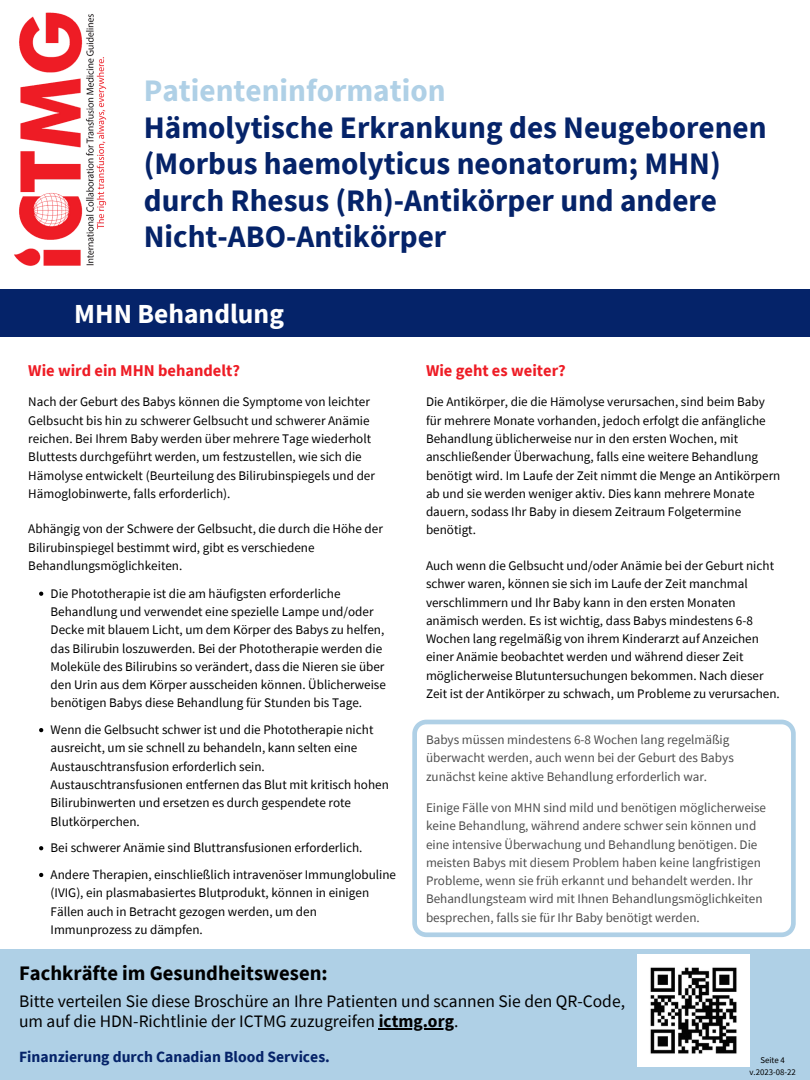
<style>
.page{position:relative;width:810px;height:1080px;background:#fff}
.page>*{position:absolute;margin:0;border:0;box-sizing:border-box;transform-origin:0 0}
.t1{font:700 31.25px/36.6px "Source Sans Pro";color:#052369}
.t2{font:700 31.25px "Source Sans Pro";color:#afd0e6}
.t3{font:700 27.5px "Source Sans Pro";color:#fff}
.t4{font:700 20.62px "Source Sans Pro";color:#000}
.t5{font:17.5px/20.4px "Source Sans Pro";color:#000}
.t6{font:700 16.44px "Source Sans Pro";color:#ee1c25}
.t7{font:700 15.62px "Source Sans Pro";color:#052369}
.t8{font:13.12px/18.2px "Source Sans Pro";color:#000}
.t9{font:13.12px/18.2px "Source Sans Pro";color:#4d4d4d}
.t10{font:8.75px "Source Sans Pro";color:#000}
.s1{font-weight:700}
</style>
<div class="page">
<div style="left:0;top:290px;width:810px;height:47px;background:#052369"></div>
<div style="left:0;top:949px;width:810px;height:131px;background:#afd0e6"></div>
<svg style="left:39px;top:592px;width:4px;height:4px"></svg>
<svg style="left:39px;top:728px;width:4px;height:4px"></svg>
<svg style="left:39px;top:846px;width:4px;height:4px"></svg>
<svg style="left:39px;top:873px;width:4px;height:4px"></svg>
<svg style="left:412px;top:720px;width:384px;height:217px"></svg>
<img style="left:637px;top:955px;width:112px;height:112px">
<hr style="left:379px;top:1028px;width:75px;height:2px;background:#000">
<img style="left:14px;top:12px;width:93px;height:254px">
<p class="t2" style="left:144px;top:70px;width:303px">Patienteninformation</p>
<p class="t1" style="left:144px;top:108px;width:624px">Hämolytische Erkrankung des Neugeborenen (Morbus haemolyticus neonatorum; MHN) durch Rhesus (Rh)-Antikörper und andere Nicht-ABO-Antikörper</p>
<p class="t3" style="left:74px;top:295px;width:211px">MHN Behandlung</p>
<p class="t6" style="left:28px;top:360px;width:213px">Wie wird ein MHN behandelt?</p>
<p class="t8" style="left:28px;top:393px;width:348px">Nach der Geburt des Babys können die Symptome von leichter Gelbsucht bis hin zu schwerer Gelbsucht und schwerer Anämie reichen. Bei Ihrem Baby werden über mehrere Tage wiederholt Bluttests durchgeführt werden, um festzustellen, wie sich die Hämolyse entwickelt (Beurteilung des Bilirubinspiegels und der Hämoglobinwerte, falls erforderlich).</p>
<p class="t8" style="left:28px;top:520px;width:356px">Abhängig von der Schwere der Gelbsucht, die durch die Höhe der<br>Bilirubinspiegel bestimmt wird, gibt es verschiedene<br>Behandlungsmöglichkeiten.</p>
<p class="t8" style="left:51px;top:584px;width:337px">Die Phototherapie ist die am häufigsten erforderliche Behandlung und verwendet eine spezielle Lampe und/oder Decke mit blauem Licht, um dem Körper des Babys zu helfen, das Bilirubin loszuwerden. Bei der Phototherapie werden die Moleküle des Bilirubins so verändert, dass die Nieren sie über den Urin aus dem Körper ausscheiden können. Üblicherweise benötigen Babys diese Behandlung für Stunden bis Tage.</p>
<p class="t8" style="left:51px;top:720px;width:340px">Wenn die Gelbsucht schwer ist und die Phototherapie nicht ausreicht, um sie schnell zu behandeln, kann selten eine Austauschtransfusion erforderlich sein.<br>Austauschtransfusionen entfernen das Blut mit kritisch hohen Bilirubinwerten und ersetzen es durch gespendete rote Blutkörperchen.</p>
<p class="t8" style="left:51px;top:838px;width:313px">Bei schwerer Anämie sind Bluttransfusionen erforderlich.</p>
<p class="t8" style="left:51px;top:865px;width:347px">Andere Therapien, einschließlich intravenöser Immunglobuline (IVIG), ein plasmabasiertes Blutprodukt, können in einigen Fällen auch in Betracht gezogen werden, um den Immunprozess zu dämpfen.</p>
<p class="t6" style="left:426px;top:360px;width:141px">Wie geht es weiter?</p>
<p class="t8" style="left:426px;top:393px;width:356px">Die Antikörper, die die Hämolyse verursachen, sind beim Baby für mehrere Monate vorhanden, jedoch erfolgt die anfängliche Behandlung üblicherweise nur in den ersten Wochen, mit anschließender Überwachung, falls eine weitere Behandlung benötigt wird. Im Laufe der Zeit nimmt die Menge an Antikörpern ab und sie werden weniger aktiv. Dies kann mehrere Monate dauern, sodass Ihr Baby in diesem Zeitraum Folgetermine benötigt.</p>
<p class="t8" style="left:426px;top:556px;width:355px">Auch wenn die Gelbsucht und/oder Anämie bei der Geburt nicht schwer waren, können sie sich im Laufe der Zeit manchmal verschlimmern und Ihr Baby kann in den ersten Monaten anämisch werden. Es ist wichtig, dass Babys mindestens 6-8<br>Wochen lang regelmäßig von ihrem Kinderarzt auf Anzeichen einer Anämie beobachtet werden und während dieser Zeit möglicherweise Blutuntersuchungen bekommen. Nach dieser Zeit ist der Antikörper zu schwach, um Probleme zu verursachen.</p>
<p class="t9" style="left:426px;top:730px;width:309px">Babys müssen mindestens 6-8 Wochen lang regelmäßig überwacht werden, auch wenn bei der Geburt des Babys zunächst keine aktive Behandlung erforderlich war.</p>
<p class="t9" style="left:426px;top:798px;width:342px">Einige Fälle von MHN sind mild und benötigen möglicherweise keine Behandlung, während andere schwer sein können und eine intensive Überwachung und Behandlung benötigen. Die meisten Babys mit diesem Problem haben keine langfristigen Probleme, wenn sie früh erkannt und behandelt werden. Ihr Behandlungsteam wird mit Ihnen Behandlungsmöglichkeiten besprechen, falls sie für Ihr Baby benötigt werden.</p>
<p class="t4" style="left:19px;top:960px;width:310px">Fachkräfte im Gesundheitswesen:</p>
<p class="t5" style="left:19px;top:990px;width:607px">Bitte verteilen Sie diese Broschüre an Ihre Patienten und scannen Sie den QR-Code, um auf die HDN-Richtlinie der ICTMG zuzugreifen <span class="s1">ictmg.org</span>.</p>
<p class="t7" style="left:19px;top:1047px;width:312px">Finanzierung durch Canadian Blood Services.</p>
<p class="t10" style="left:760px;top:1055px;width:26px">Seite 4</p>
<p class="t10" style="left:749px;top:1067px;width:48px">v.2023-08-22</p>
</div>
